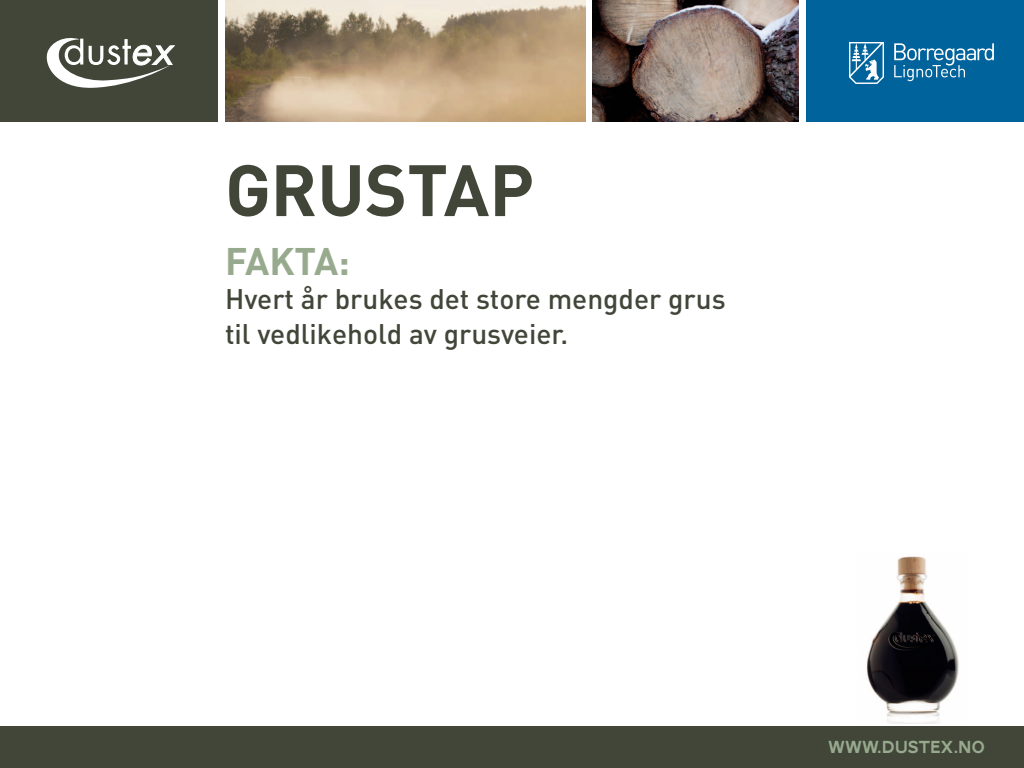
<style>
.page{position:relative;width:1024px;height:768px;background:#fff}
.page>*{position:absolute;margin:0;border:0;box-sizing:border-box;transform-origin:0 0}
.t1{font:700 71.4px "DIN";color:#414639}
.t2{font:700 38px "DIN";letter-spacing:-.03em;color:#98aa8e}
.t3{font:500 28px/34.5px "DIN";color:#414639}
.t4{font:18px "AW Conqueror Carved One";letter-spacing:-.02em;color:#98aa8e}
</style>
<div class="page">
<img style="left:225px;top:0;width:361px;height:122px">
<img style="left:593px;top:0;width:206px;height:122px">
<div style="left:0;top:0;width:218px;height:122px;background:#414639"></div>
<div style="left:0;top:726px;width:1024px;height:42px;background:#414639"></div>
<div style="left:806px;top:0;width:218px;height:122px;background:#00639b"></div>
<svg style="left:46px;top:38px;width:129px;height:50px"></svg>
<svg style="left:894px;top:43px;width:100px;height:38px"></svg>
<svg style="left:849px;top:42px;width:35px;height:42px"></svg>
<img style="left:866px;top:556px;width:93px;height:168px">
<h1 class="t1" style="left:225px;top:142px;width:311px">GRUSTAP</h1>
<h2 class="t2" style="left:225px;top:236px;width:127px">FAKTA:</h2>
<p class="t3" style="left:225px;top:281px;width:502px">Hvert år brukes det store mengder grus til vedlikehold av grusveier.</p>
<p class="t4" style="left:828px;top:739px;width:158px">WWW.DUSTEX.NO</p>
</div>
